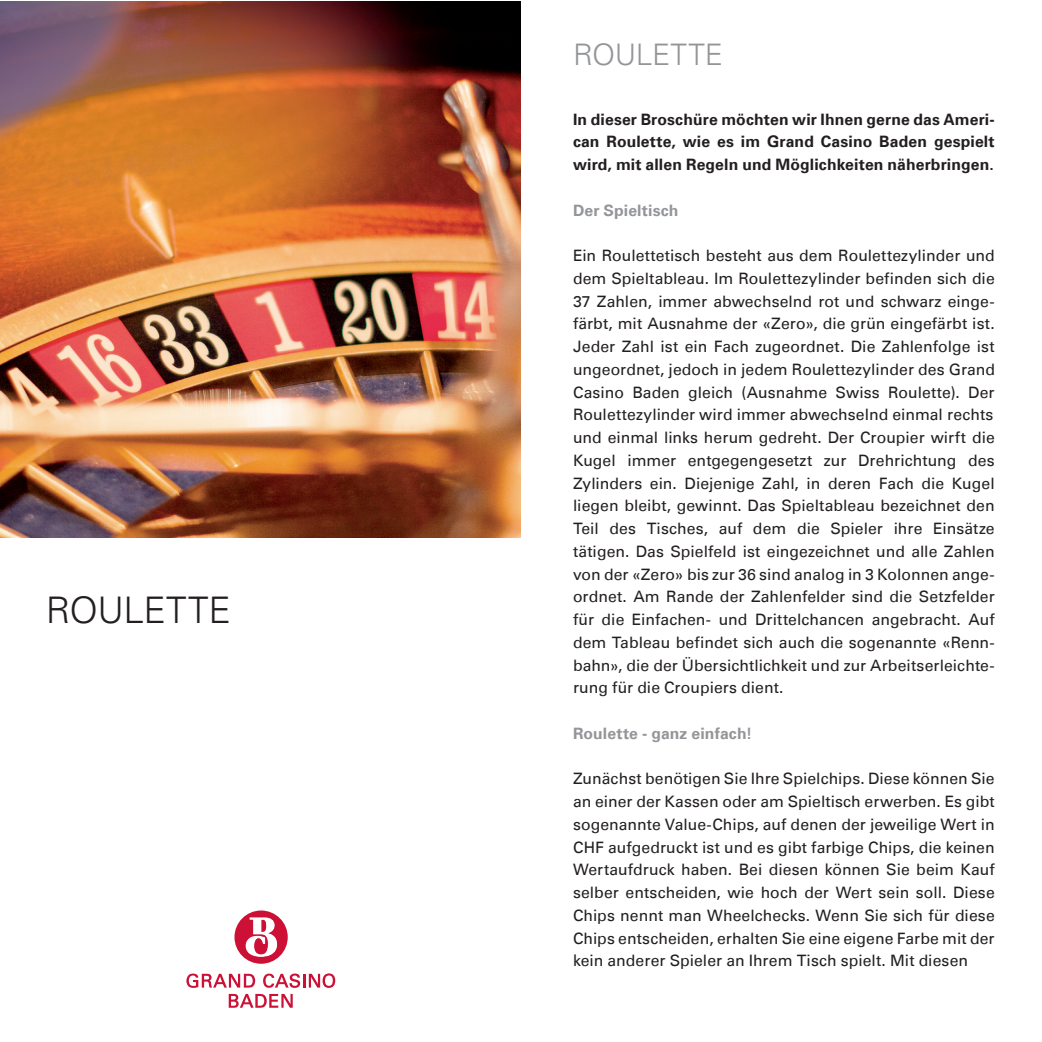
<style>
.page{position:relative;width:1042px;height:1042px;background:#fff}
.page>*{position:absolute;margin:0;border:0;box-sizing:border-box;transform-origin:0 0}
.t1{font:300 36.75px "Univers LT";letter-spacing:-.01em;color:#231f20}
.t2{font:300 29.75px "Univers LT";letter-spacing:-.01em;color:#939598}
.t3{font:15.75px/22.8px "Univers";color:#231f20;text-align:justify}
.t4{font:700 15.75px/22.8px "Univers";letter-spacing:.005em;color:#231f20;text-align:justify}
.t5{font:700 15.75px "Univers";letter-spacing:.005em;color:#939598}
</style>
<div class="page">
<img style="left:0;top:2px;width:520px;height:535px">
<svg style="left:234px;top:910px;width:54px;height:54px"></svg>
<svg style="left:186px;top:973px;width:69px;height:15px"></svg>
<svg style="left:263px;top:973px;width:72px;height:15px"></svg>
<svg style="left:229px;top:994px;width:64px;height:13px"></svg>
<h1 class="t1" style="left:46px;top:587px;width:186px">ROULETTE</h1>
<h2 class="t2" style="left:573px;top:36px;width:151px">ROULETTE</h2>
<p class="t4" style="left:573px;top:108px;width:423px">In dieser Broschüre möchten wir Ihnen gerne das Ameri&shy;can Roulette, wie es im Grand Casino Baden gespielt wird, mit allen Regeln und Möglichkeiten näherbringen.</p>
<p class="t5" style="left:573px;top:201px;width:107px">Der Spieltisch</p>
<p class="t3" style="left:573px;top:244px;width:424px">Ein Roulettetisch besteht aus dem Roulettezylinder und dem Spieltableau. Im Roulettezylinder befinden sich die 37 Zahlen, immer abwechselnd rot und schwarz einge&shy;färbt, mit Ausnahme der «Zero», die grün eingefärbt ist.<br>Jeder Zahl ist ein Fach zugeordnet. Die Zahlenfolge ist ungeordnet, jedoch in jedem Roulettezylinder des Grand Casino Baden gleich (Ausnahme Swiss Roulette). Der Roulettezylinder wird immer abwechselnd einmal rechts und einmal links herum gedreht. Der Croupier wirft die Kugel immer entgegengesetzt zur Drehrichtung des Zylinders ein. Diejenige Zahl, in deren Fach die Kugel liegen bleibt, gewinnt. Das Spieltableau bezeichnet den Teil des Tisches, auf dem die Spieler ihre Einsätze tätigen. Das Spielfeld ist eingezeichnet und alle Zahlen von der «Zero» bis zur 36 sind analog in 3 Kolonnen ange&shy;ordnet. Am Rande der Zahlenfelder sind die Setzfelder für die Einfachen- und Drittelchancen angebracht. Auf dem Tableau befindet sich auch die sogenannte «Renn&shy;bahn», die der Übersichtlichkeit und zur Arbeitserleichte&shy;rung für die Croupiers dient.</p>
<p class="t5" style="left:573px;top:724px;width:181px">Roulette - ganz einfach!</p>
<p class="t3" style="left:573px;top:767px;width:423px">Zunächst benötigen Sie Ihre Spielchips. Diese können Sie an einer der Kassen oder am Spieltisch erwerben. Es gibt sogenannte Value-Chips, auf denen der jeweilige Wert in CHF aufgedruckt ist und es gibt farbige Chips, die keinen Wertaufdruck haben. Bei diesen können Sie beim Kauf selber entscheiden, wie hoch der Wert sein soll. Diese Chips nennt man Wheelchecks. Wenn Sie sich für diese Chips entscheiden, erhalten Sie eine eigene Farbe mit der kein anderer Spieler an Ihrem Tisch spielt. Mit diesen</p>
</div>
